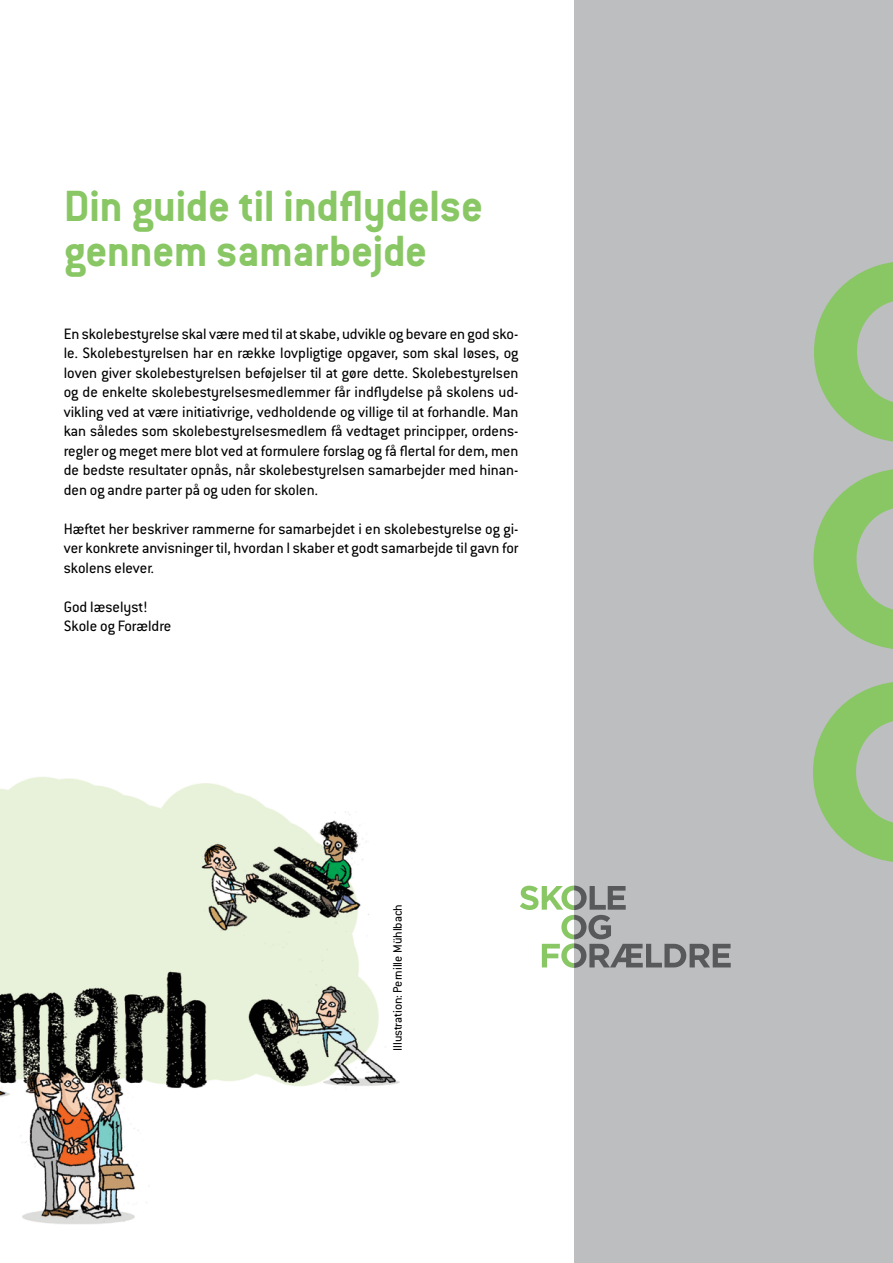
<style>
.page{position:relative;width:893px;height:1263px;background:#fff}
.page>*{position:absolute;margin:0;border:0;box-sizing:border-box;transform-origin:0 0}
.t1{font:700 48px/45px "Conduit ITC Std";letter-spacing:-.015em;color:#89c765}
.t2{font:16.5px/19.5px "Conduit ITC Std";color:#000;text-align:justify}
.t3{font:13.5px "Conduit ITC Std";color:#000}
</style>
<div class="page">
<img style="left:0;top:777px;width:400px;height:447px">
<div style="left:574px;top:0;width:319px;height:1263px;background:#bcbec0"></div>
<svg style="left:520px;top:885px;width:211px;height:83px"></svg>
<svg style="left:813px;top:682px;width:80px;height:180px"></svg>
<svg style="left:813px;top:469px;width:80px;height:180px"></svg>
<svg style="left:814px;top:262px;width:79px;height:180px"></svg>
<h1 class="t1" style="left:64px;top:183px;width:421px">Din guide til indflydelse gennem samarbejde</h1>
<p class="t2" style="left:64px;top:324px;width:456px">En skolebestyrelse skal være med til at skabe, udvikle og bevare en god sko&shy;le. Skolebestyrelsen har en række lovpligtige opgaver, som skal løses, og loven giver skolebestyrelsen beføjelser til at gøre dette. Skolebestyrelsen og de enkelte skolebestyrelsesmedlemmer får indflydelse på skolens ud&shy;vikling ved at være initiativrige, vedholdende og villige til at forhandle. Man kan således som skolebestyrelsesmedlem få vedtaget principper, ordens&shy;regler og meget mere blot ved at formulere forslag og få flertal for dem, men de bedste resultater opnås, når skolebestyrelsen samarbejder med hinan&shy;den og andre parter på og uden for skolen.</p>
<p class="t2" style="left:64px;top:519px;width:456px">Hæftet her beskriver rammerne for samarbejdet i en skolebestyrelse og gi&shy;ver konkrete anvisninger til, hvordan I skaber et godt samarbejde til gavn for skolens elever.</p>
<p class="t2" style="left:64px;top:597px;width:109px">God læselyst!<br>Skole og Forældre</p>
<p class="t3" style="left:390px;top:1051px;width:149px;rotate:-90deg">Illustration: Pernille Mühlbach</p>
</div>
